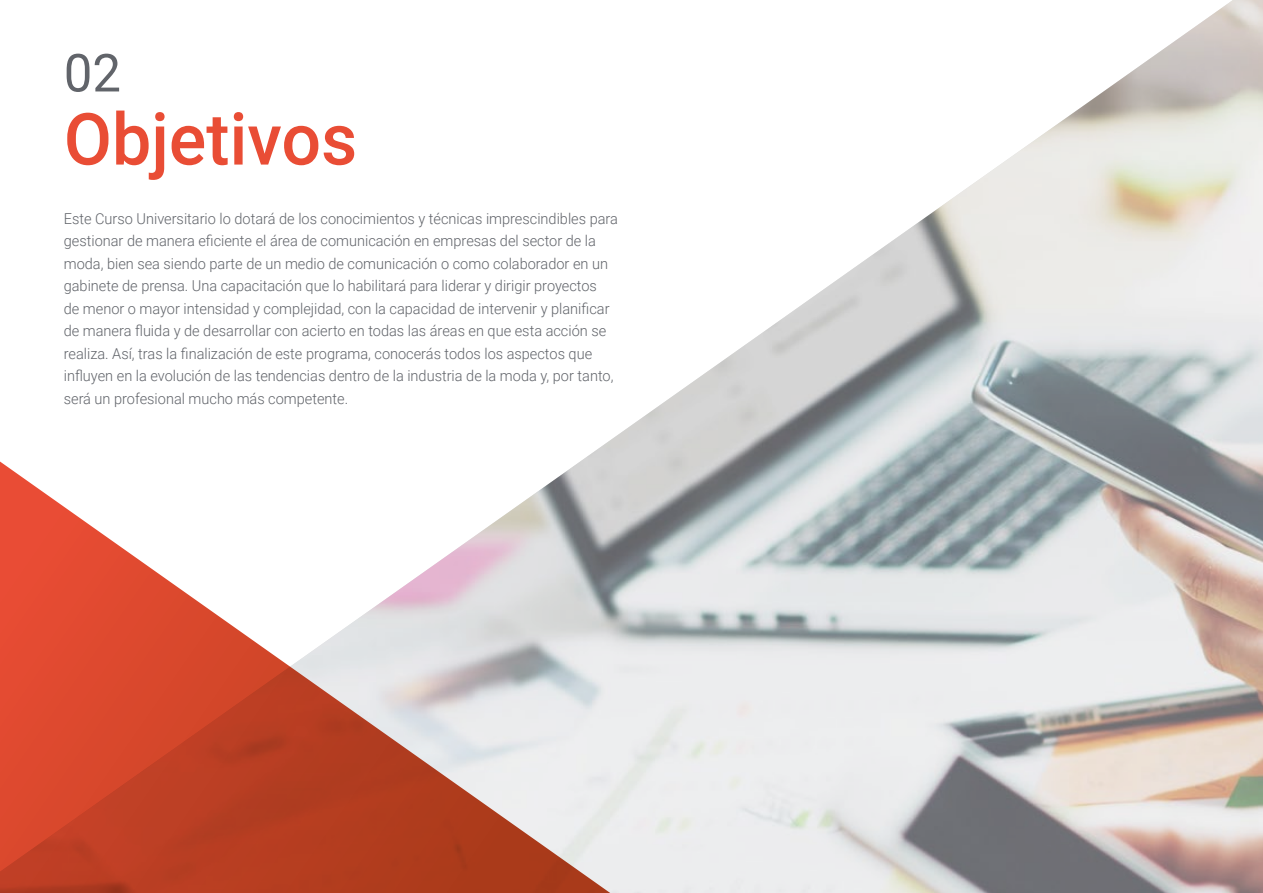
<style>
.page{position:relative;width:1263px;height:893px;background:#fff}
.page>*{position:absolute;margin:0;border:0;box-sizing:border-box;transform-origin:0 0}
.t1{font:500 72px "Roboto";color:#e94d35}
.t2{font:52.5px "Roboto";color:#61646a}
.t3{font:300 15px/22.5px "Roboto";color:#61646a}
</style>
<div class="page">
<img style="left:602px;top:0;width:661px;height:893px">
<svg style="left:0;top:446px;width:640px;height:447px"></svg>
<h2 class="t2" style="left:64px;top:36px;width:59px">02</h2>
<h1 class="t1" style="left:64px;top:89px;width:295px">Objetivos</h1>
<p class="t3" style="left:64px;top:207px;width:556px">Este Curso Universitario lo dotará de los conocimientos y técnicas imprescindibles para gestionar de manera eficiente el área de comunicación en empresas del sector de la moda, bien sea siendo parte de un medio de comunicación o como colaborador en un gabinete de prensa. Una capacitación que lo habilitará para liderar y dirigir proyectos<br>de menor o mayor intensidad y complejidad, con la capacidad de intervenir y planificar de manera fluida y de desarrollar con acierto en todas las áreas en que esta acción se realiza. Así, tras la finalización de este programa, conocerás todos los aspectos que influyen en la evolución de las tendencias dentro de la industria de la moda y, por tanto, será un profesional mucho más competente.</p>
</div>
